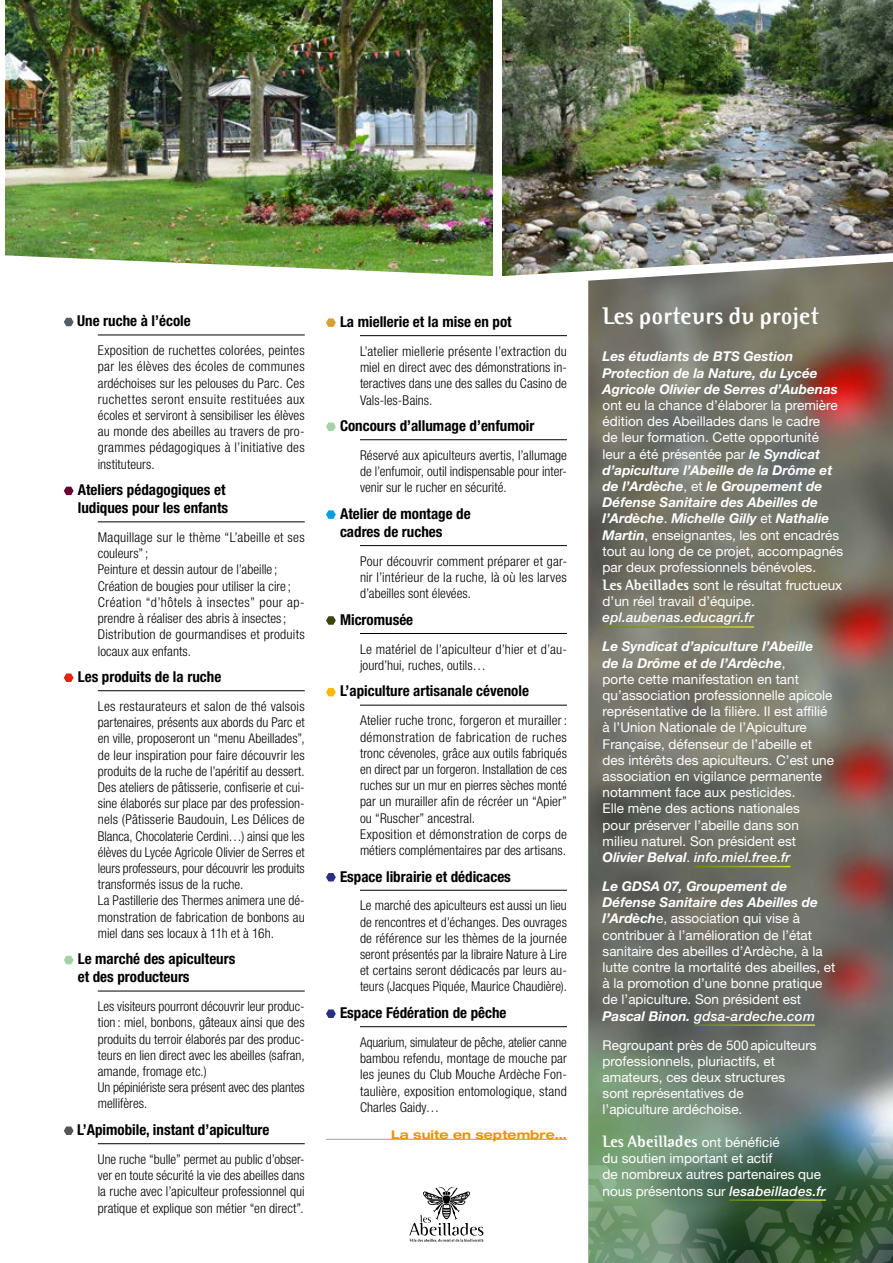
<style>
.page{position:relative;width:893px;height:1263px;background:#fff}
.page>*{position:absolute;margin:0;border:0;box-sizing:border-box;transform-origin:0 0}
.t1{font:700 24px "Binary ITC";color:#fff}
.t2{font:700 16.5px "Binary ITC";color:#fff}
.t3{font:700 condensed 15px/18px "Helvetica Neue LT Std";color:#000}
.t4{font:300 condensed 13.5px/16.2px "Helvetica Neue LT Std";letter-spacing:.005em;color:#000;text-align:justify}
.t5{font:13.5px/16.2px "Helvetica Neue LT Std";color:#fff}
.t6{font:italic 700 13.5px/16.2px "Helvetica Neue LT Std";color:#fff}
.t7{font:italic 500 13.5px "Helvetica Neue LT Std";letter-spacing:.015em;color:#fff}
.t8{font:700 expanded 12px "Helvetica Neue LT Std";color:#f29000}
.s1{font-weight:700;font-style:italic}
.s2{font-family:"Binary ITC";font-weight:700;font-size:15px}
.s3{font-weight:500;font-style:italic}
.s4{font-family:"Helvetica Neue LT Std";font-weight:400;font-size:13.5px}
</style>
<div class="page">
<img style="left:588px;top:276px;width:305px;height:847px">
<svg style="left:588px;top:1123px;width:305px;height:140px;background:#55775e"></svg>
<img style="left:502px;top:0;width:391px;height:276px">
<img style="left:5px;top:0;width:488px;height:276px">
<svg style="left:410px;top:1187px;width:73px;height:55px"></svg>
<hr style="left:98px;top:335px;width:207px;height:1px;background:#000">
<hr style="left:98px;top:522px;width:207px;height:1px;background:#000">
<hr style="left:98px;top:690px;width:207px;height:1px;background:#000">
<hr style="left:98px;top:991px;width:207px;height:1px;background:#000">
<hr style="left:98px;top:1143px;width:207px;height:1px;background:#000">
<svg style="left:64px;top:318px;width:10px;height:8px"></svg>
<svg style="left:64px;top:487px;width:10px;height:8px"></svg>
<svg style="left:64px;top:673px;width:10px;height:9px"></svg>
<svg style="left:64px;top:956px;width:10px;height:8px"></svg>
<svg style="left:64px;top:1126px;width:10px;height:9px"></svg>
<hr style="left:360px;top:335px;width:207px;height:1px;background:#000">
<hr style="left:360px;top:439px;width:207px;height:1px;background:#000">
<hr style="left:360px;top:545px;width:207px;height:1px;background:#000">
<hr style="left:360px;top:633px;width:207px;height:1px;background:#000">
<hr style="left:360px;top:705px;width:207px;height:1px;background:#000">
<hr style="left:360px;top:890px;width:207px;height:1px;background:#000">
<hr style="left:360px;top:1026px;width:207px;height:1px;background:#000">
<hr style="left:326px;top:1139px;width:241px;height:1px;background:#9d9d9c">
<svg style="left:326px;top:318px;width:10px;height:9px"></svg>
<svg style="left:326px;top:422px;width:10px;height:9px"></svg>
<svg style="left:326px;top:510px;width:10px;height:9px"></svg>
<svg style="left:326px;top:616px;width:10px;height:9px"></svg>
<svg style="left:326px;top:688px;width:10px;height:8px"></svg>
<svg style="left:326px;top:873px;width:10px;height:8px"></svg>
<svg style="left:326px;top:1009px;width:10px;height:9px"></svg>
<hr style="left:603px;top:626px;width:151px;height:2px;background:#fff">
<hr style="left:694px;top:866px;width:96px;height:1px;background:#fff">
<hr style="left:694px;top:1024px;width:121px;height:2px;background:#fff">
<hr style="left:729px;top:1199px;width:97px;height:2px;background:#fff">
<p class="t3" style="left:77px;top:312px;width:115px">Une ruche à l’école</p>
<p class="t4" style="left:98px;top:342px;width:208px">Exposition de ruchettes colorées, peintes par les élèves des écoles de communes ardéchoises sur les pelouses du Parc. Ces ruchettes seront ensuite restituées aux écoles et serviront à sensibiliser les élèves au monde des abeilles au travers de pro&shy;grammes pédagogiques à l’initiative des instituteurs.</p>
<p class="t3" style="left:78px;top:481px;width:152px">Ateliers pédagogiques et ludiques pour les enfants</p>
<p class="t4" style="left:98px;top:529px;width:208px;text-align:left">Maquillage sur le thème “L’abeille et ses couleurs”;<br>Peinture et dessin autour de l’abeille ; Création de bougies pour utiliser la cire ; Création “d’hôtels à insectes” pour ap&shy;prendre à réaliser des abris à insectes; Distribution de gourmandises et produits locaux aux enfants.</p>
<p class="t3" style="left:78px;top:667px;width:145px">Les produits de la ruche</p>
<p class="t4" style="left:98px;top:698px;width:208px;text-align:left">Les restaurateurs et salon de thé valsois partenaires, présents aux abords du Parc et en ville, proposeront un “menu Abeillades”, de leur inspiration pour faire découvrir les produits de la ruche de l’apéritif au dessert.<br>Des ateliers de pâtisserie, confiserie et cui&shy;sine élaborés sur place par des profession&shy;nels (Pâtisserie Baudouin, Les Délices de Blanca, Chocolaterie Cerdini…) ainsi que les élèves du Lycée Agricole Olivier de Serres et leurs professeurs, pour découvrir les produits transformés issus de la ruche.<br>La Pastillerie des Thermes animera une dé&shy;monstration de fabrication de bonbons au miel dans ses locaux à 11h et à 16h.</p>
<p class="t3" style="left:78px;top:950px;width:159px">Le marché des apiculteurs et des producteurs</p>
<p class="t4" style="left:98px;top:998px;width:208px;text-align:left">Les visiteurs pourront découvrir leur produc&shy;tion : miel, bonbons, gâteaux ainsi que des produits du terroir élaborés par des produc&shy;teurs en lien direct avec les abeilles (safran, amande, fromage etc.)<br>Un pépiniériste sera présent avec des plantes mellifères.</p>
<p class="t3" style="left:77px;top:1120px;width:194px">L’Apimobile, instant d’apiculture</p>
<p class="t4" style="left:98px;top:1151px;width:208px">Une ruche “bulle” permet au public d’obser&shy;ver en toute sécurité la vie des abeilles dans la ruche avec l’apiculteur professionnel qui pratique et explique son métier “en direct”.</p>
<p class="t3" style="left:340px;top:312px;width:173px">La miellerie et la mise en pot</p>
<p class="t4" style="left:360px;top:343px;width:208px">L’atelier miellerie présente l’extraction du miel en direct avec des démonstrations in&shy;teractives dans une des salles du Casino de Vals-les-Bains.</p>
<p class="t3" style="left:340px;top:416px;width:196px">Concours d’allumage d’enfumoir</p>
<p class="t4" style="left:360px;top:447px;width:208px">Réservé aux apiculteurs avertis, l’allumage de l’enfumoir, outil indispensable pour inter&shy;venir sur le rucher en sécurité.</p>
<p class="t3" style="left:340px;top:504px;width:132px">Atelier de montage de cadres de ruches</p>
<p class="t4" style="left:360px;top:553px;width:208px">Pour découvrir comment préparer et gar&shy;nir l’intérieur de la ruche, là où les larves d’abeilles sont élevées.</p>
<p class="t3" style="left:340px;top:610px;width:75px">Micromusée</p>
<p class="t4" style="left:360px;top:641px;width:208px">Le matériel de l’apiculteur d’hier et d’au&shy;jourd’hui, ruches, outils…</p>
<p class="t3" style="left:340px;top:682px;width:191px">L’apiculture artisanale cévenole</p>
<p class="t4" style="left:360px;top:712px;width:208px;text-align:left">Atelier ruche tronc, forgeron et murailler : démonstration de fabrication de ruches tronc cévenoles, grâce aux outils fabriqués en direct par un forgeron. Installation de ces ruches sur un mur en pierres sèches monté par un murailler afin de récréer un “Apier” ou “Ruscher” ancestral.<br>Exposition et démonstration de corps de métiers complémentaires par des artisans.</p>
<p class="t3" style="left:340px;top:867px;width:172px">Espace librairie et dédicaces</p>
<p class="t4" style="left:360px;top:897px;width:208px">Le marché des apiculteurs est aussi un lieu de rencontres et d’échanges. Des ouvrages de référence sur les thèmes de la journée seront présentés par la libraire Nature à Lire et certains seront dédicacés par leurs au&shy;teurs (Jacques Piquée, Maurice Chaudière).</p>
<p class="t3" style="left:340px;top:1003px;width:168px">Espace Fédération de pêche</p>
<p class="t4" style="left:360px;top:1034px;width:208px">Aquarium, simulateur de pêche, atelier canne bambou refendu, montage de mouche par les jeunes du Club Mouche Ardèche Fon&shy;taulière, exposition entomologique, stand Charles Gaidy…</p>
<p class="t8" style="left:391px;top:1127px;width:177px">La suite en septembre…</p>
<h1 class="t1" style="left:603px;top:301px;width:218px">Les porteurs du projet</h1>
<p class="t6" style="left:603px;top:348px;width:237px">Les étudiants de BTS Gestion<br>Protection de la Nature, du Lycée<br>Agricole Olivier de Serres d’Aubenas</p>
<p class="t5" style="left:603px;top:397px;width:242px">ont eu la chance d’élaborer la première édition des Abeillades dans le cadre<br>de leur formation. Cette opportunité leur a été présentée par <span class="s1">le Syndicat d’apiculture l’Abeille de la Drôme et de l’Ardèche</span>, et <span class="s1">le Groupement de Défense Sanitaire des Abeilles de l’Ardèche</span>. <span class="s1">Michelle Gilly</span> et <span class="s1">Nathalie Martin</span>, enseignantes, les ont encadrés tout au long de ce projet, accompagnés par deux professionnels bénévoles.</p>
<p class="t5" style="left:603px;top:577px;width:241px"><span class="s2">Les Abeillades</span> sont le résultat fructueux d’un réel travail d’équipe.</p>
<p class="t7" style="left:603px;top:610px;width:153px">epl.aubenas.educagri.fr</p>
<p class="t5" style="left:603px;top:638px;width:233px"><span class="s1">Le Syndicat d’apiculture l’Abeille<br>de la Drôme et de l’Ardèche</span>,<br>porte cette manifestation en tant qu’association professionnelle apicole représentative de la filière. Il est affilié à l’Union Nationale de l’Apiculture Française, défenseur de l’abeille et des intérêts des apiculteurs. C’est une association en vigilance permanente notamment face aux pesticides.<br>Elle mène des actions nationales<br>pour préserver l’abeille dans son milieu naturel. Son président est <span class="s1">Olivier Belval</span>. <span class="s3">info.miel.free.fr</span></p>
<p class="t5" style="left:603px;top:878px;width:234px"><span class="s1">Le GDSA 07, Groupement de Défense Sanitaire des Abeilles de l’Ardèch</span>e, association qui vise à contribuer à l’amélioration de l’état sanitaire des abeilles d’Ardèche, à la lutte contre la mortalité des abeilles, et à la promotion d’une bonne pratique de l’apiculture. Son président est <span class="s1">Pascal Binon.</span> <span class="s3">gdsa-ardeche.com</span></p>
<p class="t5" style="left:603px;top:1036px;width:216px">Regroupant près de 500apiculteurs professionnels, pluriactifs, et amateurs, ces deux structures<br>sont représentatives de<br>l’apiculture ardéchoise.</p>
<p class="t2" style="left:603px;top:1131px;width:178px">Les Abeillades <span class="s4">ont bénéficié</span></p>
<p class="t5" style="left:603px;top:1150px;width:225px">du soutien important et actif<br>de nombreux autres partenaires que nous présentons sur <span class="s3">lesabeillades.fr</span></p>
</div>
